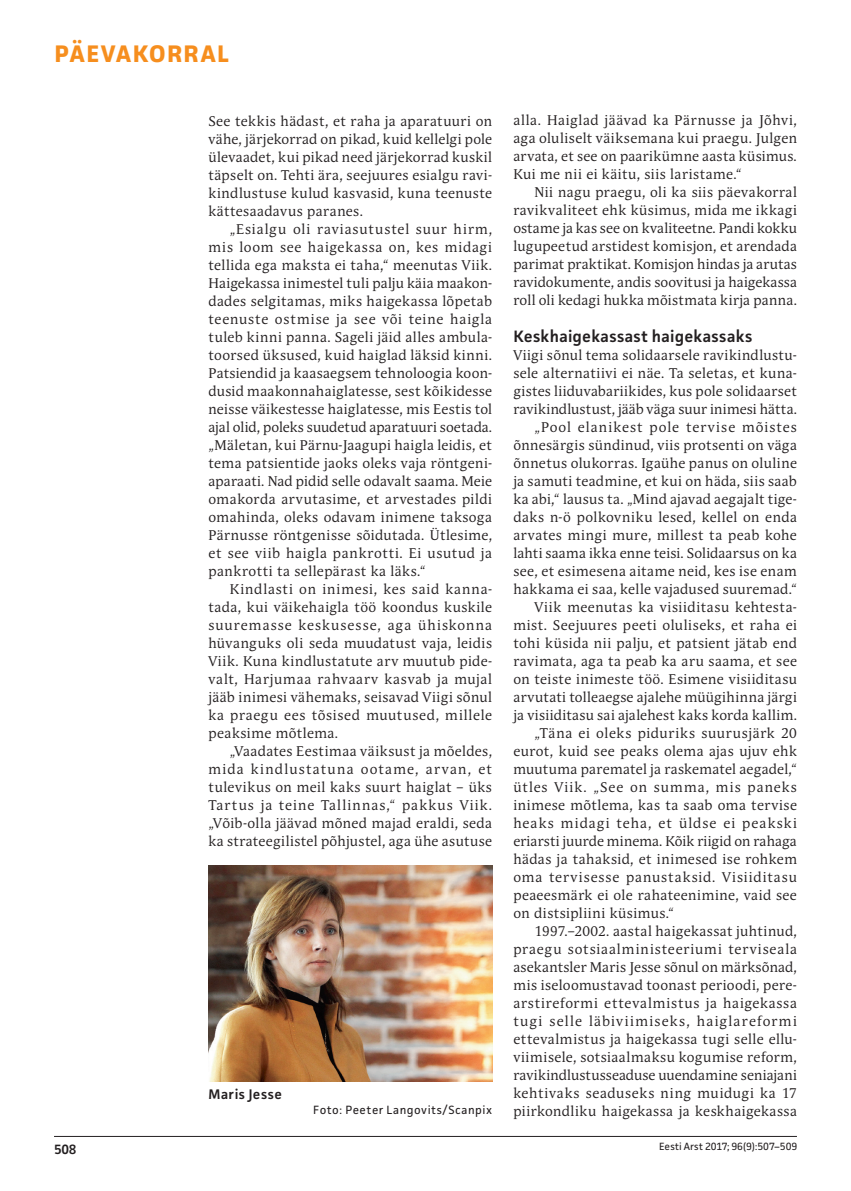
<style>
.page{position:relative;width:851px;height:1191px;background:#fff}
.page>*{position:absolute;margin:0;border:0;box-sizing:border-box;transform-origin:0 0}
.t1{font:700 24px "Facit";letter-spacing:.055em;color:#f68e1e}
.t2{font:600 16.5px "Facit";letter-spacing:.02em;color:#231f20}
.t3{font:13.95px/18px "Andulka Book Pro";letter-spacing:.035em;color:#231f20;text-align:justify}
.t4{font:13.95px "Andulka Book Pro";letter-spacing:.015em;color:#231f20}
.t5{font:13.95px "Andulka Book Pro";letter-spacing:.07em;color:#231f20}
.t6{font:13.95px "Andulka Book Pro";letter-spacing:.01em;color:#231f20}
.t7{font:13.95px "Andulka Book Pro";letter-spacing:.065em;color:#231f20}
.t8{font:13.95px "Andulka Book Pro";letter-spacing:.06em;color:#231f20}
.t9{font:13.95px "Andulka Book Pro";letter-spacing:.09em;color:#231f20}
.t10{font:13.95px "Andulka Book Pro";letter-spacing:.08em;color:#231f20}
.t11{font:13.95px "Andulka Book Pro";letter-spacing:.075em;color:#231f20}
.t12{font:600 13.95px "Facit";letter-spacing:.04em;color:#231f20}
.t13{font:600 13.5px "Facit";color:#231f20}
.t14{font:12px "Facit";letter-spacing:.04em;color:#231f20}
.t15{font:10.5px "Facit";color:#231f20}
</style>
<div class="page">
<hr style="left:54px;top:1136px;width:742px;height:1px;background:#231f20">
<img style="left:208px;top:865px;width:284px;height:216px">
<h1 class="t1" style="left:55px;top:39px;width:176px">PÄEVAKORRAL</h1>
<p class="t13" style="left:54px;top:1140px;width:24px">508</p>
<p class="t3" style="left:208px;top:112px;width:285px">See tekkis hädast, et raha ja aparatuuri on vähe, järjekorrad on pikad, kuid kellelgi pole ülevaadet, kui pikad need järjekorrad kuskil täpselt on. Tehti ära, seejuures esialgu ravi&shy;kindlustuse kulud kasvasid, kuna teenuste kättesaadavus paranes.</p>
<p class="t3" style="left:208px;top:220px;width:285px;text-indent:21px">„Esialgu oli raviasutustel suur hirm, mis loom see haigekassa on, kes midagi tellida ega maksta ei taha,“ meenutas Viik.<br>Haigekassa inimestel tuli palju käia maakon&shy;dades selgitamas, miks haigekassa lõpetab teenuste ostmise ja see või teine haigla tuleb kinni panna. Sageli jäid alles ambula&shy;toorsed üksused, kuid haiglad läksid kinni.<br>Patsiendid ja kaasaegsem tehnoloogia koon&shy;dusid maakonnahaiglatesse, sest kõikidesse neisse väikestesse haiglatesse, mis Eestis tol ajal olid, poleks suudetud aparatuuri soetada. „Mäletan, kui Pärnu-Jaagupi haigla leidis, et tema patsientide jaoks oleks vaja röntgeni&shy;aparaati. Nad pidid selle odavalt saama. Meie omakorda arvutasime, et arvestades pildi omahinda, oleks odavam inimene taksoga Pärnusse röntgenisse sõidutada. Ütlesime, et see viib haigla pankrotti. Ei usutud ja pankrotti ta sellepärast ka läks.“</p>
<p class="t3" style="left:208px;top:580px;width:285px;text-indent:21px">Kindlasti on inimesi, kes said kanna&shy;tada, kui väikehaigla töö koondus kuskile suuremasse keskusesse, aga ühiskonna hüvanguks oli seda muudatust vaja, leidis Viik. Kuna kindlustatute arv muutub pide&shy;valt, Harjumaa rahvaarv kasvab ja mujal jääb inimesi vähemaks, seisavad Viigi sõnul ka praegu ees tõsised muutused, millele peaksime mõtlema.</p>
<p class="t3" style="left:208px;top:742px;width:285px;text-indent:21px">„Vaadates Eestimaa väiksust ja mõeldes, mida kindlustatuna ootame, arvan, et tulevikus on meil kaks suurt haiglat – üks Tartus ja teine Tallinnas,“ pakkus Viik. „Võib-olla jäävad mõned majad eraldi, seda ka strateegilistel põhjustel, aga ühe asutuse</p>
<p class="t12" style="left:208px;top:1085px;width:75px">Maris Jesse</p>
<p class="t14" style="left:313px;top:1102px;width:180px">Foto: Peeter Langovits/Scanpix</p>
<p class="t3" style="left:513px;top:111px;width:285px">alla. Haiglad jäävad ka Pärnusse ja Jõhvi, aga oluliselt väiksemana kui praegu. Julgen arvata, et see on paarikümne aasta küsimus.<br>Kui me nii ei käitu, siis laristame.“</p>
<p class="t3" style="left:513px;top:183px;width:285px;text-indent:21px">Nii nagu praegu, oli ka siis päevakorral ravikvaliteet ehk küsimus, mida me ikkagi ostame ja kas see on kvaliteetne. Pandi kokku lugupeetud arstidest komisjon, et arendada parimat praktikat. Komisjon hindas ja arutas ravidokumente, andis soovitusi ja haigekassa roll oli kedagi hukka mõistmata kirja panna.</p>
<p class="t2" style="left:513px;top:326px;width:240px">Keskhaigekassast haigekassaks</p>
<p class="t3" style="left:513px;top:346px;width:285px">Viigi sõnul tema solidaarsele ravikindlustu-</p>
<p class="t3" style="left:513px;top:364px;width:285px">sele alternatiivi ei näe. Ta seletas, et kuna-</p>
<p class="t3" style="left:513px;top:382px;width:285px">gistes liiduvabariikides, kus pole solidaarset</p>
<p class="t3" style="left:513px;top:400px;width:285px">ravikindlustust, jääb väga suur inimesi hätta.</p>
<p class="t5" style="left:534px;top:418px;width:264px">„Pool elanikest pole tervise mõistes</p>
<p class="t3" style="left:513px;top:436px;width:285px">õnnesärgis sündinud, viis protsenti on väga</p>
<p class="t3" style="left:513px;top:454px;width:285px">õnnetus olukorras. Igaühe panus on oluline</p>
<p class="t3" style="left:513px;top:472px;width:285px">ja samuti teadmine, et kui on häda, siis saab</p>
<p class="t4" style="left:513px;top:490px;width:285px">ka abi,“ lausus ta. „Mind ajavad aegajalt tige-</p>
<p class="t3" style="left:513px;top:508px;width:285px">daks n-ö polkovniku lesed, kellel on enda</p>
<p class="t3" style="left:513px;top:526px;width:285px">arvates mingi mure, millest ta peab kohe</p>
<p class="t4" style="left:513px;top:544px;width:285px">lahti saama ikka enne teisi. Solidaarsus on ka</p>
<p class="t3" style="left:513px;top:562px;width:285px">see, et esimesena aitame neid, kes ise enam</p>
<p class="t3" style="left:513px;top:580px;width:285px">hakkama ei saa, kelle vajadused suuremad.“</p>
<p class="t3" style="left:534px;top:598px;width:264px">Viik meenutas ka visiiditasu kehtesta-</p>
<p class="t3" style="left:513px;top:616px;width:285px">mist. Seejuures peeti oluliseks, et raha ei</p>
<p class="t3" style="left:513px;top:634px;width:285px">tohi küsida nii palju, et patsient jätab end</p>
<p class="t3" style="left:513px;top:652px;width:285px">ravimata, aga ta peab ka aru saama, et see</p>
<p class="t3" style="left:513px;top:670px;width:285px">on teiste inimeste töö. Esimene visiiditasu</p>
<p class="t4" style="left:513px;top:688px;width:285px">arvutati tolleaegse ajalehe müügihinna järgi</p>
<p class="t3" style="left:513px;top:706px;width:285px">ja visiiditasu sai ajalehest kaks korda kallim.</p>
<p class="t3" style="left:534px;top:724px;width:264px">„Täna ei oleks piduriks suurusjärk 20</p>
<p class="t3" style="left:513px;top:742px;width:285px">eurot, kuid see peaks olema ajas ujuv ehk</p>
<p class="t3" style="left:513px;top:760px;width:285px">muutuma parematel ja raskematel aegadel,“</p>
<p class="t11" style="left:513px;top:778px;width:285px">ütles Viik. „See on summa, mis paneks</p>
<p class="t3" style="left:513px;top:796px;width:285px">inimese mõtlema, kas ta saab oma tervise</p>
<p class="t10" style="left:513px;top:814px;width:285px">heaks midagi teha, et üldse ei peakski</p>
<p class="t4" style="left:513px;top:832px;width:285px">eriarsti juurde minema. Kõik riigid on rahaga</p>
<p class="t3" style="left:513px;top:850px;width:285px">hädas ja tahaksid, et inimesed ise rohkem</p>
<p class="t5" style="left:513px;top:868px;width:285px">oma tervisesse panustaksid. Visiiditasu</p>
<p class="t3" style="left:513px;top:886px;width:285px">peaeesmärk ei ole rahateenimine, vaid see</p>
<p class="t3" style="left:513px;top:904px;width:162px">on distsipliini küsimus.“</p>
<p class="t3" style="left:534px;top:922px;width:264px">1997.–2002. aastal haigekassat juhtinud,</p>
<p class="t7" style="left:513px;top:940px;width:285px">praegu sotsiaalministeeriumi terviseala</p>
<p class="t4" style="left:513px;top:958px;width:285px">asekantsler Maris Jesse sõnul on märksõnad,</p>
<p class="t3" style="left:513px;top:976px;width:285px">mis iseloomustavad toonast perioodi, pere-</p>
<p class="t8" style="left:513px;top:994px;width:285px">arstireformi ettevalmistus ja haigekassa</p>
<p class="t9" style="left:513px;top:1012px;width:285px">tugi selle läbiviimiseks, haiglareformi</p>
<p class="t3" style="left:513px;top:1030px;width:285px">ettevalmistus ja haigekassa tugi selle ellu-</p>
<p class="t3" style="left:513px;top:1048px;width:285px">viimisele, sotsiaalmaksu kogumise reform,</p>
<p class="t6" style="left:513px;top:1066px;width:285px">ravikindlustusseaduse uuendamine seniajani</p>
<p class="t3" style="left:513px;top:1083px;width:285px">kehtivaks seaduseks ning muidugi ka 17</p>
<p class="t3" style="left:513px;top:1101px;width:285px">piirkondliku haigekassa ja keskhaigekassa</p>
<p class="t15" style="left:659px;top:1139px;width:139px">Eesti Arst 2017; 96(9):507–509</p>
</div>
